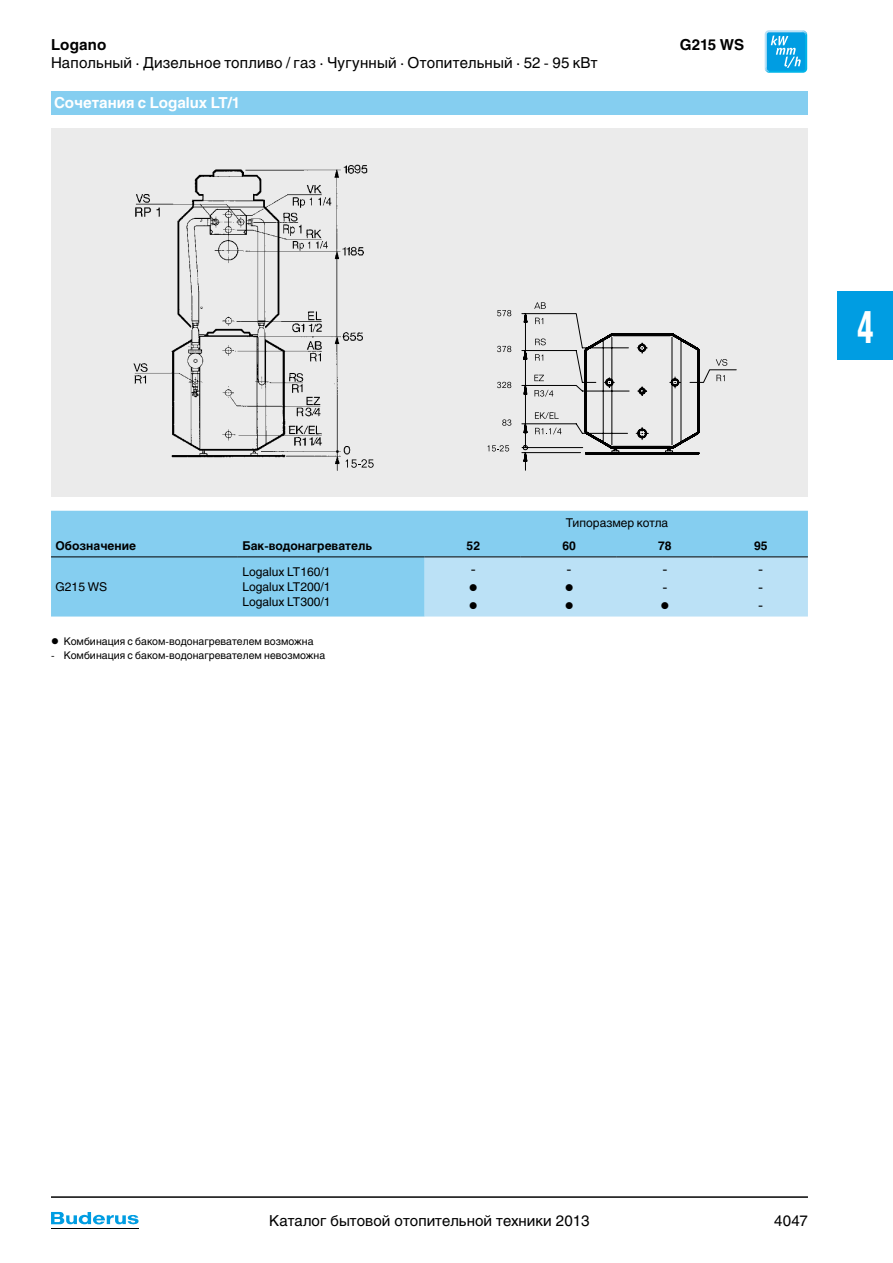
<style>
.page{position:relative;width:893px;height:1263px;background:#fff}
.page>*{position:absolute;margin:0;border:0;box-sizing:border-box;transform-origin:0 0}
.t1{font:700 45px "Helios Cond";color:#fff;scale:.8 1}
.t2{font:15px/18px "Helios";letter-spacing:.005em;color:#000}
.t3{font:700 15px "Helios";color:#fff}
.t4{font:700 15px "Helios";letter-spacing:.01em;color:#000}
.t5{font:12px/15px "Helios";color:#000;text-align:justify}
.t6{font:700 12px "Helios";color:#000}
.t7{font:12px "Wingdings";color:#000}
.t8{font:10.5px "Helios";color:#000}
</style>
<div class="page">
<svg style="left:51px;top:1212px;width:88px;height:13px"></svg>
<hr style="left:51px;top:1228px;width:87px;height:1px;background:#000">
<div style="left:838px;top:291px;width:55px;height:68px;background:#009de2"></div>
<hr style="left:51px;top:1197px;width:757px;height:1px;background:#000">
<svg style="left:764px;top:33px;width:44px;height:37px"></svg>
<svg style="left:765px;top:30px;width:42px;height:43px;background:#32b1e7"></svg>
<div style="left:51px;top:92px;width:757px;height:23px;background:#85cef0"></div>
<div style="left:51px;top:128px;width:757px;height:369px;background:#ebebeb"></div>
<img style="left:133px;top:164px;width:235px;height:307px">
<svg style="left:488px;top:445px;width:21px;height:6px"></svg>
<svg style="left:497px;top:310px;width:14px;height:6px"></svg>
<svg style="left:497px;top:346px;width:14px;height:6px"></svg>
<svg style="left:497px;top:382px;width:14px;height:6px"></svg>
<svg style="left:502px;top:419px;width:9px;height:7px"></svg>
<svg style="left:521px;top:302px;width:215px;height:169px"></svg>
<svg style="left:346px;top:459px;width:28px;height:9px"></svg>
<div style="left:51px;top:511px;width:757px;height:105px;background:#85cef0"></div>
<hr style="left:712px;top:556px;width:96px;height:1px;background:#000">
<hr style="left:616px;top:556px;width:96px;height:1px;background:#000">
<hr style="left:520px;top:556px;width:96px;height:1px;background:#000">
<hr style="left:425px;top:556px;width:95px;height:1px;background:#000">
<hr style="left:238px;top:556px;width:187px;height:1px;background:#000">
<hr style="left:51px;top:556px;width:187px;height:1px;background:#000">
<div style="left:425px;top:557px;width:383px;height:59px;background:#bbe1f6"></div>
<p class="t4" style="left:51px;top:36px;width:57px">Logano</p>
<p class="t4" style="left:680px;top:36px;width:66px">G215 WS</p>
<p class="t2" style="left:51px;top:54px;width:548px">Напольный · Дизельное топливо / газ · Чугунный · Отопительный · 52 - 95 кВт</p>
<p class="t3" style="left:54px;top:94px;width:188px">Сочетания с Logalux LT/1</p>
<p class="t5" style="left:566px;top:515px;width:104px">Типоразмер котла</p>
<p class="t6" style="left:56px;top:539px;width:82px">Обозначение</p>
<p class="t6" style="left:242px;top:539px;width:131px">Бак-водонагреватель</p>
<p class="t6" style="left:467px;top:539px;width:15px">52</p>
<p class="t6" style="left:562px;top:539px;width:15px">60</p>
<p class="t6" style="left:658px;top:539px;width:15px">78</p>
<p class="t6" style="left:754px;top:539px;width:15px">95</p>
<p class="t5" style="left:56px;top:579px;width:53px">G215 WS</p>
<p class="t5" style="left:242px;top:564px;width:90px">Logalux LT160/1<br>Logalux LT200/1<br>Logalux LT300/1</p>
<p class="t2" style="left:471px;top:560px;width:7px">-</p>
<p class="t2" style="left:567px;top:560px;width:7px">-</p>
<p class="t2" style="left:662px;top:560px;width:7px">- -</p>
<p class="t2" style="left:758px;top:560px;width:7px;text-align:justify">- - -</p>
<p class="t7" style="left:660px;top:599px;width:10px">●</p>
<p class="t8" style="left:51px;top:635px;width:264px">● Комбинация с баком-водонагревателем возможна</p>
<p class="t8" style="left:51px;top:649px;width:276px">- Комбинация с баком-водонагревателем невозможна</p>
<h1 class="t1" style="left:856px;top:300px;width:24px">4</h1>
<p class="t2" style="left:269px;top:1212px;width:322px">Каталог бытовой отопительной техники 2013</p>
<p class="t2" style="left:774px;top:1212px;width:35px">4047</p>
</div>
